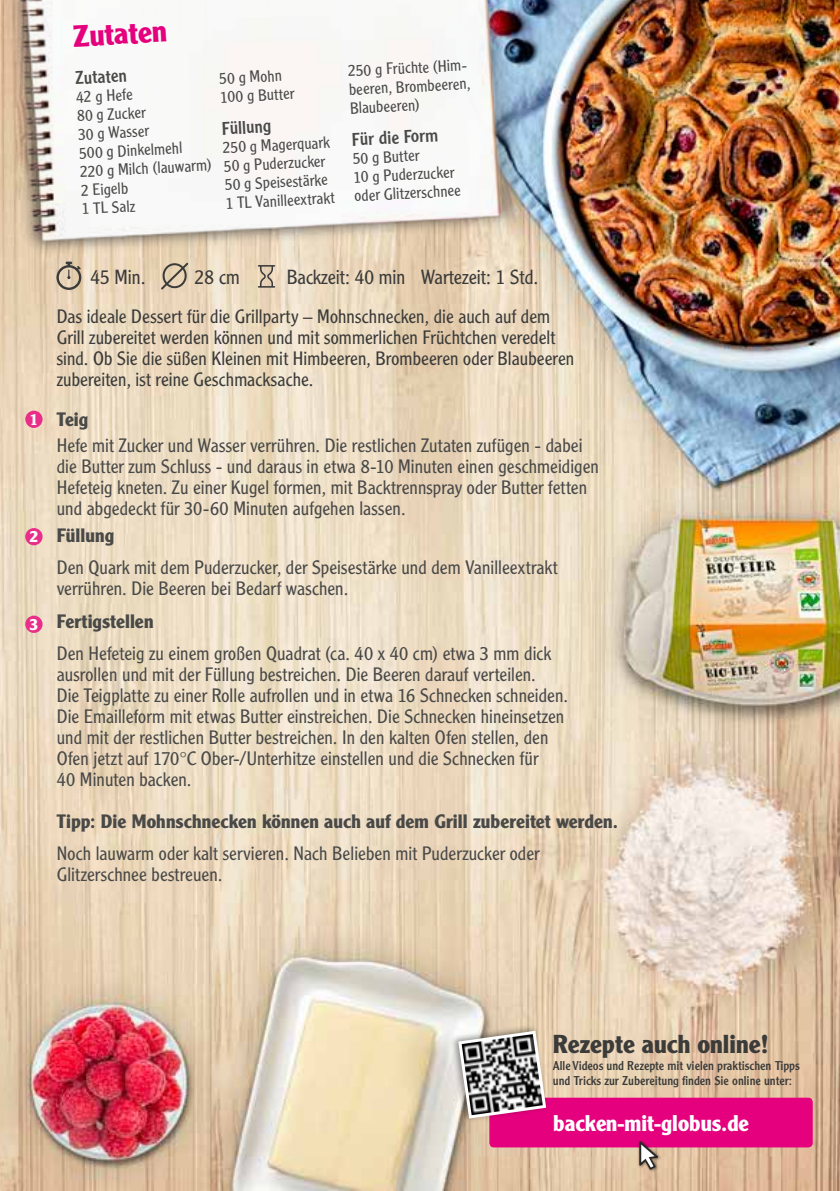
<style>
.page{position:relative;width:840px;height:1191px;background:#fff}
.page>*{position:absolute;margin:0;border:0;box-sizing:border-box;transform-origin:0 0}
.t1{font:700 30px "Clearface Gothic LT Std";color:#e5007d}
.t2{font:700 25.4px "Clearface Gothic LT Std";color:#3b3b3a}
.t3{font:700 22.2px "Clearface Gothic LT Std";color:#fff}
.t4{font:300 20px "Clearface Gothic LT Std";color:#3b3b3a}
.t5{font:300 19px/21px "Clearface Gothic LT Std";letter-spacing:.005em;color:#494948}
.t6{font:300 19px/21px "Clearface Gothic LT Std";letter-spacing:.005em;color:#3b3b3a}
.t7{font:700 19px "Clearface Gothic LT Std";letter-spacing:.005em;color:#494948}
.t8{font:18px "Clearface Gothic LT Std";color:#494948}
.t9{font:300 16px/18.6px "Clearface Gothic LT Std";color:#494948}
.t10{font:700 16px "Clearface Gothic LT Std";color:#fff}
.t11{font:12.6px/15.2px "Clearface Gothic LT Std";color:#3b3b3a}
</style>
<div class="page">
<img style="left:0;top:0;width:839px;height:1191px">
<img style="left:0;top:0;width:535px;height:305px">
<div style="left:489px;top:1097px;width:323px;height:50px;background:#e5007d;border-radius:5px"></div>
<div style="left:25px;top:411px;width:18px;height:17px;background:#e82e89;border-radius:50%"></div>
<div style="left:25px;top:528px;width:18px;height:17px;background:#e82e89;border-radius:50%"></div>
<div style="left:25px;top:615px;width:18px;height:18px;background:#e82e89;border-radius:50%"></div>
<div style="left:450px;top:1024px;width:99px;height:99px;background:#000;opacity:.4"></div>
<svg style="left:458px;top:1030px;width:88px;height:88px"></svg>
<img style="left:461px;top:1034px;width:81px;height:81px">
<div style="left:637px;top:1139px;width:23px;height:33px;background:#000;opacity:.45"></div>
<svg style="left:639px;top:1141px;width:18px;height:28px"></svg>
<svg style="left:258px;top:265px;width:17px;height:23px"></svg>
<svg style="left:159px;top:261px;width:31px;height:30px"></svg>
<svg style="left:56px;top:261px;width:25px;height:29px"></svg>
<h1 class="t1" style="left:72px;top:19px;width:95px;rotate:-3deg">Zutaten</h1>
<p class="t8" style="left:74px;top:66px;width:53px;rotate:-3deg">Zutaten</p>
<p class="t9" style="left:76px;top:88px;width:133px;rotate:-3deg">42 g Hefe<br>80 g Zucker<br>30 g Wasser<br>500 g Dinkelmehl<br>220 g Milch (lauwarm)<br>2 Eigelb<br>1 TL Salz</p>
<p class="t9" style="left:219px;top:69px;width:76px;rotate:-3deg">50 g Mohn<br>100 g Butter</p>
<p class="t8" style="left:221px;top:117px;width:51px;rotate:-3deg">Füllung</p>
<p class="t9" style="left:222px;top:138px;width:110px;rotate:-3deg">250 g Magerquark<br>50 g Puderzucker<br>50 g Speisestärke<br>1 TL Vanilleextrakt</p>
<p class="t9" style="left:347px;top:62px;width:123px;text-align:justify;rotate:-3deg">250 g Früchte (Him&shy;beeren, Brombeeren, Blaubeeren)</p>
<p class="t8" style="left:351px;top:128px;width:88px;rotate:-3deg">Für die Form</p>
<p class="t9" style="left:352px;top:149px;width:108px;rotate:-3deg">50 g Butter<br>10 g Puderzucker oder Glitzerschnee</p>
<p class="t10" style="left:29px;top:410px;width:10px">1</p>
<p class="t10" style="left:29px;top:527px;width:10px">2</p>
<p class="t10" style="left:29px;top:615px;width:10px">3</p>
<p class="t4" style="left:90px;top:264px;width:57px">45 Min.</p>
<p class="t4" style="left:195px;top:264px;width:46px">28 cm</p>
<p class="t4" style="left:286px;top:265px;width:120px">Backzeit: 40 min</p>
<p class="t4" style="left:421px;top:265px;width:119px">Wartezeit: 1 Std.</p>
<p class="t6" style="left:57px;top:305px;width:518px">Das ideale Dessert für die Grillparty – Mohnschnecken, die auch auf dem Grill zubereitet werden können und mit sommerlichen Früchtchen veredelt sind. Ob Sie die süßen Kleinen mit Himbeeren, Brombeeren oder Blaubeeren zubereiten, ist reine Geschmacksache.</p>
<p class="t7" style="left:57px;top:408px;width:33px">Teig</p>
<p class="t5" style="left:57px;top:435px;width:543px">Hefe mit Zucker und Wasser verrühren. Die restlichen Zutaten zufügen - dabei die Butter zum Schluss - und daraus in etwa 8-10 Minuten einen geschmeidigen Hefeteig kneten. Zu einer Kugel formen, mit Backtrennspray oder Butter fetten und abgedeckt für 30-60 Minuten aufgehen lassen.</p>
<p class="t7" style="left:57px;top:524px;width:59px">Füllung</p>
<p class="t5" style="left:57px;top:557px;width:502px">Den Quark mit dem Puderzucker, der Speisestärke und dem Vanilleextrakt verrühren. Die Beeren bei Bedarf waschen.</p>
<p class="t7" style="left:57px;top:610px;width:98px">Fertigstellen</p>
<p class="t5" style="left:57px;top:643px;width:512px">Den Hefeteig zu einem großen Quadrat (ca. 40 x 40 cm) etwa 3 mm dick ausrollen und mit der Füllung bestreichen. Die Beeren darauf verteilen.<br>Die Teigplatte zu einer Rolle aufrollen und in etwa 16 Schnecken schneiden.<br>Die Emailleform mit etwas Butter einstreichen. Die Schnecken hineinsetzen und mit der restlichen Butter bestreichen. In den kalten Ofen stellen, den Ofen jetzt auf 170°C Ober-/Unterhitze einstellen und die Schnecken für<br>40 Minuten backen.</p>
<p class="t7" style="left:57px;top:810px;width:562px">Tipp: Die Mohnschnecken können auch auf dem Grill zubereitet werden.</p>
<p class="t5" style="left:57px;top:843px;width:484px">Noch lauwarm oder kalt servieren. Nach Belieben mit Puderzucker oder<br>Glitzerschnee bestreuen.</p>
<h2 class="t2" style="left:552px;top:1029px;width:217px">Rezepte auch online!</h2>
<p class="t11" style="left:552px;top:1057px;width:248px">Alle Videos und Rezepte mit vielen praktischen Tipps und Tricks zur Zubereitung finden Sie online unter:</p>
<p class="t3" style="left:553px;top:1109px;width:197px">backen-mit-globus.de</p>
</div>
